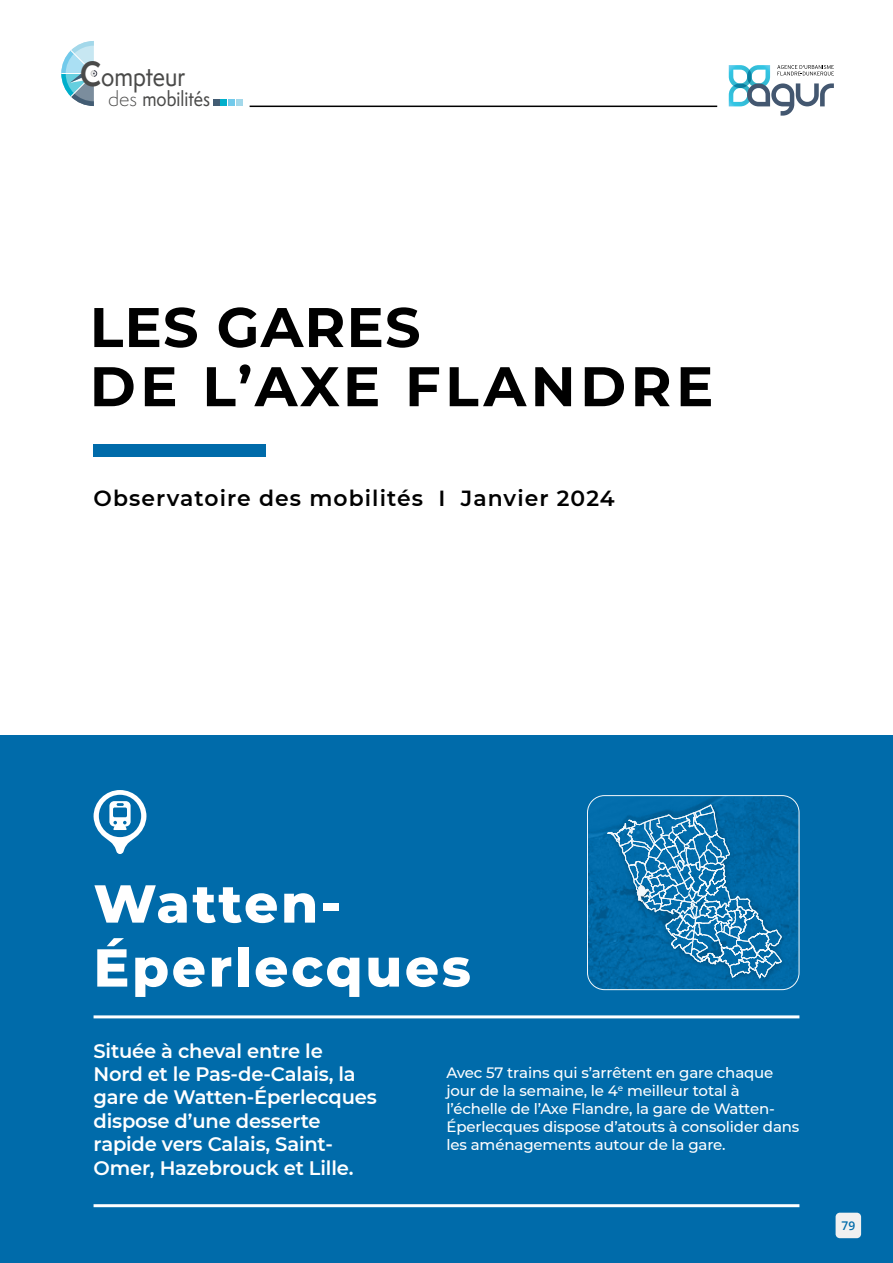
<style>
.page{position:relative;width:893px;height:1263px;background:#fff}
.page>*{position:absolute;margin:0;border:0;box-sizing:border-box;transform-origin:0 0}
.t1{font:700 55.65px/59.1px "Montserrat";letter-spacing:.06em;color:#000}
.t2{font:800 53.25px/64.1px "Montserrat";letter-spacing:.05em;color:#fff}
.t3{font:500 25.5px "Semplicita Pro";color:#4a4a49;scale:.86 1}
.t4{font:600 21.9px "Montserrat";letter-spacing:.05em;color:#000}
.t5{font:600 19.5px/23.4px "Montserrat";letter-spacing:-.01em;color:#fff}
.t6{font:500 19.35px "Semplicita Pro";color:#4a4a49;scale:.86 1}
.t7{font:500 15px/18px "Montserrat";letter-spacing:-.01em;color:#fff}
.t8{font:600 12px "Open Sans";color:#006baa}
.s1{font-weight:700;font-size:32.25px}
.s2{font-weight:300}
</style>
<div class="page">
<div style="left:0;top:736px;width:893px;height:527px;background:#006baa"></div>
<img style="left:598px;top:796px;width:193px;height:191px">
<svg style="left:607px;top:802px;width:175px;height:178px"></svg>
<div style="left:587px;top:795px;width:212px;height:195px;border:1px solid #fff;border-radius:17px"></div>
<div style="left:94px;top:444px;width:172px;height:12px;background:#006baa"></div>
<svg style="left:94px;top:790px;width:52px;height:64px"></svg>
<hr style="left:94px;top:1204px;width:705px;height:3px;background:#fff">
<hr style="left:94px;top:1015px;width:705px;height:3px;background:#fff">
<svg style="left:61px;top:41px;width:36px;height:65px"></svg>
<div style="left:213px;top:100px;width:7px;height:6px;background:#425c73"></div>
<div style="left:220px;top:100px;width:7px;height:6px;background:#00afcb"></div>
<div style="left:228px;top:100px;width:7px;height:6px;background:#72caeb"></div>
<svg style="left:236px;top:100px;width:6px;height:6px"></svg>
<hr style="left:250px;top:106px;width:467px;height:1px;background:#000">
<svg style="left:729px;top:65px;width:105px;height:51px"></svg>
<div style="left:836px;top:1213px;width:25px;height:25px;background:#f0f0f0;border-radius:4px"></div>
<h3 class="t3" style="left:80px;top:58px;width:124px"><span class="s1">C</span>ompteur</h3>
<p class="t6" style="left:108px;top:85px;width:120px"><span class="s2">des</span> mobilités</p>
<h1 class="t1" style="left:90px;top:295px;width:625px">LES GARES<br>DE L’AXE FLANDRE</h1>
<h3 class="t4" style="left:94px;top:483px;width:523px">Observatoire des mobilités I Janvier 2024</h3>
<h2 class="t2" style="left:94px;top:869px;width:379px">Watten-<br>Éperlecques</h2>
<h3 class="t5" style="left:94px;top:1038px;width:285px">Située à cheval entre le<br>Nord et le Pas-de-Calais, la gare de Watten-Éperlecques dispose d’une desserte rapide vers Calais, Saint-<br>Omer, Hazebrouck et Lille.</h3>
<p class="t7" style="left:446px;top:1063px;width:354px">Avec 57 trains qui s’arrêtent en gare chaque jour de la semaine, le 4<sup>e</sup> meilleur total à l’échelle de l’Axe Flandre, la gare de Watten-Éperlecques dispose d’atouts à consolider dans les aménagements autour de la gare.</p>
<p class="t8" style="left:842px;top:1217px;width:15px">79</p>
</div>
